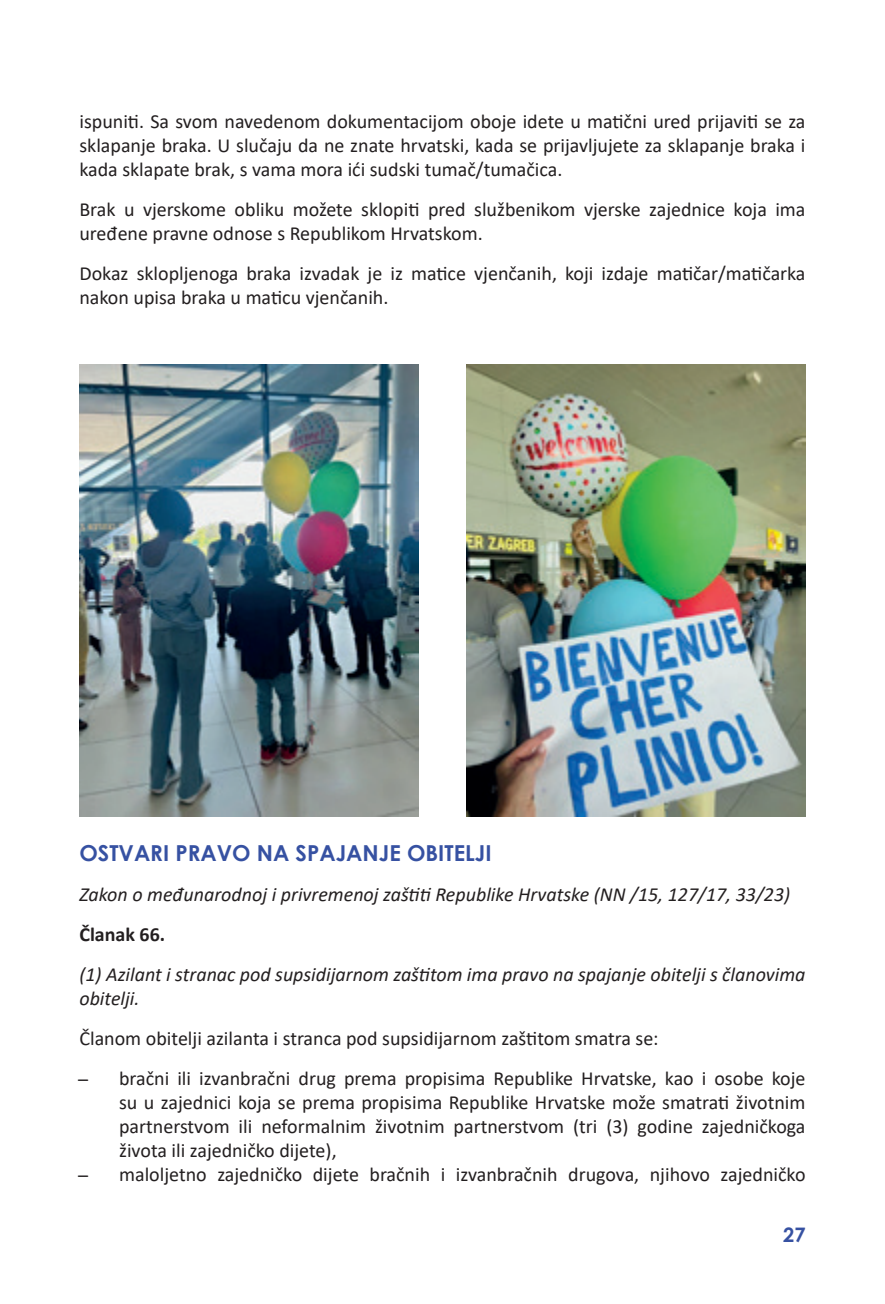
<style>
.page{position:relative;width:885px;height:1304px;background:#fff}
.page>*{position:absolute;margin:0;border:0;box-sizing:border-box;transform-origin:0 0}
.t1{font:700 22px "Century Gothic";color:#3651a2}
.t2{font:20px/24px "Calibri";color:#231f20}
.t3{font:italic 20px/24px "Calibri";color:#231f20}
.t4{font:700 20px "Calibri";color:#231f20}
.t5{font:700 20px "Century Gothic";color:#3651a2}
</style>
<div class="page">
<img style="left:79px;top:365px;width:339px;height:452px">
<img style="left:466px;top:365px;width:339px;height:452px">
<p class="t2" style="left:79px;top:109px;width:727px;text-align:justify">ispuniti. Sa svom navedenom dokumentacijom oboje idete u matični ured prijaviti se za sklapanje braka. U slučaju da ne znate hrvatski, kada se prijavljujete za sklapanje braka i kada sklapate brak, s vama mora ići sudski tumač/tumačica.</p>
<p class="t2" style="left:79px;top:197px;width:727px">Brak u vjerskome obliku možete sklopiti pred službenikom vjerske zajednice koja ima uređene pravne odnose s Republikom Hrvatskom.</p>
<p class="t2" style="left:79px;top:261px;width:727px">Dokaz sklopljenoga braka izvadak je iz matice vjenčanih, koji izdaje matičar/matičarka nakon upisa braka u maticu vjenčanih.</p>
<p class="t1" style="left:79px;top:836px;width:413px">OSTVARI PRAVO NA SPAJANJE OBITELJI</p>
<p class="t3" style="left:79px;top:881px;width:712px">Zakon o međunarodnoj i privremenoj zaštiti Republike Hrvatske (NN /15, 127/17, 33/23)</p>
<p class="t4" style="left:79px;top:920px;width:87px">Članak 66.</p>
<p class="t3" style="left:79px;top:961px;width:727px">(1) Azilant i stranac pod supsidijarnom zaštitom ima pravo na spajanje obitelji s članovima obitelji.</p>
<p class="t2" style="left:79px;top:1018px;width:580px;line-height:40px">Članom obitelji azilanta i stranca pod supsidijarnom zaštitom smatra se: ̶</p>
<p class="t2" style="left:119px;top:1066px;width:687px;text-align:justify">bračni ili izvanbračni drug prema propisima Republike Hrvatske, kao i osobe koje su u zajednici koja se prema propisima Republike Hrvatske može smatrati životnim partnerstvom ili neformalnim životnim partnerstvom (tri (3) godine zajedničkoga života ili zajedničko dijete),</p>
<p class="t2" style="left:83px;top:1162px;width:12px">̶</p>
<p class="t2" style="left:119px;top:1162px;width:687px">maloljetno zajedničko dijete bračnih i izvanbračnih drugova, njihovo zajedničko</p>
<p class="t5" style="left:783px;top:1219px;width:24px">27</p>
</div>
